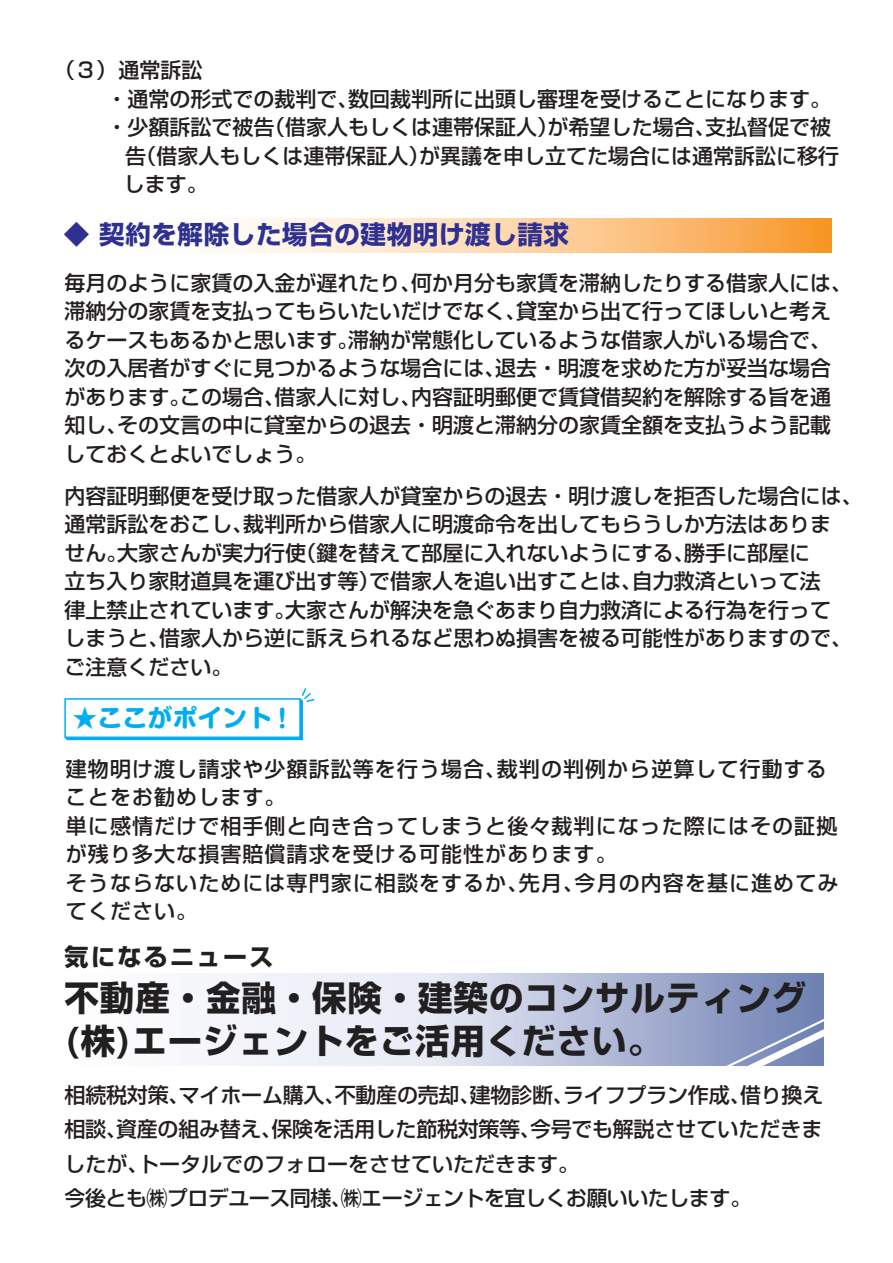
<style>
.page{position:relative;width:893px;height:1263px;background:#fff}
.page>*{position:absolute;margin:0;border:0;box-sizing:border-box;transform-origin:0 0}
.t1{font:700 34.5px/43.5px "Shin Go Pro";letter-spacing:.025em;color:#221f21}
.t2{font:700 25.5px "Shin Go Pro";letter-spacing:.025em;color:#2e3092}
.t3{font:700 24.3px "Shin M Go Pro";letter-spacing:.025em;color:#00aeef}
.t4{font:700 24px "Shin Go Pro";letter-spacing:.1em;color:#221f21}
.t5{font:500 21px/28.5px "Shin Go Pro";color:#231f20}
.t6{font:500 21px/28.5px "Shin Go Pro";letter-spacing:.05em;color:#231f20}
</style>
<div class="page">
<svg style="left:221px;top:218px;width:610px;height:34px;background:#fcd1a0"></svg>
<svg style="left:65px;top:688px;width:250px;height:52px"></svg>
<svg style="left:217px;top:974px;width:606px;height:91px"></svg>
<svg style="left:714px;top:1013px;width:110px;height:53px;background:#8e9cc3"></svg>
<p class="t5" style="left:54px;top:53px;width:150px">（３） 通常訴訟</p>
<p class="t5" style="left:65px;top:82px;width:768px">　　・通常の形式での裁判で、数回裁判所に出頭し審理を受けることになります。</p>
<p class="t5" style="left:65px;top:110px;width:768px">　　・少額訴訟で被告（借家人もしくは連帯保証人）が希望した場合、支払督促で被</p>
<p class="t5" style="left:65px;top:139px;width:776px">　　 告（借家人もしくは連帯保証人）が異議を申し立てた場合には通常訴訟に移行</p>
<p class="t5" style="left:124px;top:167px;width:85px">します。</p>
<p class="t2" style="left:64px;top:214px;width:507px">◆ 契約を解除した場合の建物明け渡し請求</p>
<p class="t5" style="left:65px;top:266px;width:789px">毎月のように家賃の入金が遅れたり、何か月分も家賃を滞納したりする借家人には、滞納分の家賃を支払ってもらいたいだけでなく、貸室から出て行ってほしいと考えるケースもあるかと思います。滞納が常態化しているような借家人がいる場合で、次の入居者がすぐに見つかるような場合には、退去・明渡を求めた方が妥当な場合があります。この場合、借家人に対し、内容証明郵便で賃貸借契約を解除する旨を通知し、その文言の中に貸室からの退去・明渡と滞納分の家賃全額を支払うよう記載しておくとよいでしょう。</p>
<p class="t5" style="left:65px;top:479px;width:800px">内容証明郵便を受け取った借家人が貸室からの退去・明け渡しを拒否した場合には、通常訴訟をおこし、裁判所から借家人に明渡命令を出してもらうしか方法はありま<br>せん。大家さんが実力行使（鍵を替えて部屋に入れないようにする、勝手に部屋に<br>立ち入り家財道具を運び出す等）で借家人を追い出すことは、自力救済といって法<br>律上禁止されています。大家さんが解決を急ぐあまり自力救済による行為を行って<br>しまうと、借家人から逆に訴えられるなど思わぬ損害を被る可能性がありますので、ご注意ください。</p>
<p class="t3" style="left:73px;top:698px;width:223px">★ここがポイント！</p>
<p class="t6" style="left:66px;top:752px;width:774px">建物明け渡し請求や少額訴訟等を行う場合、裁判の判例から逆算して行動することをお勧めします。<br>単に感情だけで相手側と向き合ってしまうと後々裁判になった際にはその証拠が残り多大な損害賠償請求を受ける可能性があります。<br>そうならないためには専門家に相談をするか、先月、今月の内容を基に進めてみてください。</p>
<p class="t4" style="left:65px;top:937px;width:210px">気になるニュース</p>
<h1 class="t1" style="left:65px;top:972px;width:743px">不動産・金融・保険・建築のコンサルティング(株)エージェントをご活用ください。</h1>
<p class="t5" style="left:65px;top:1075px;width:760px;line-height:34.5px">相続税対策、マイホーム購入、不動産の売却、建物診断、ライフプラン作成、借り換え相談、資産の組み替え、保険を活用した節税対策等、今号でも解説させていただきましたが、トータルでのフォローをさせていただきます。<br>今後とも㈱プロデユース同様、㈱エージェントを宜しくお願いいたします。</p>
</div>
